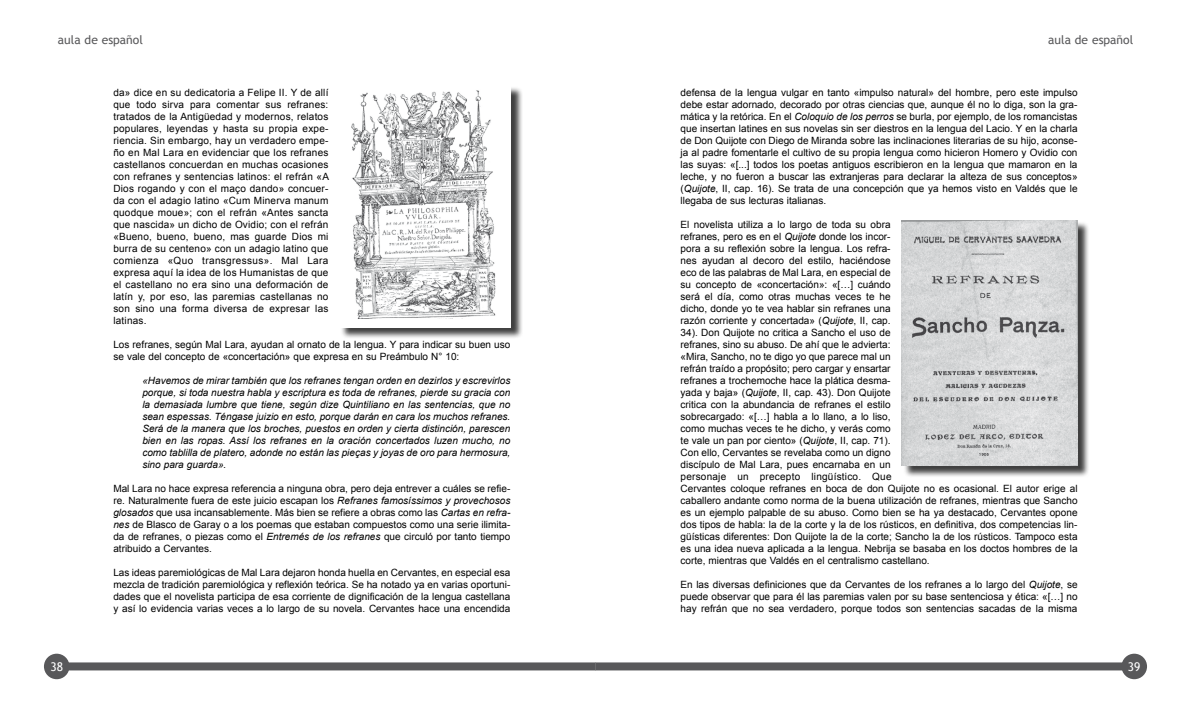
<style>
.page{position:relative;width:1191px;height:709px;background:#fff}
.page>*{position:absolute;margin:0;border:0;box-sizing:border-box;transform-origin:0 0}
.t1{font:12px "Trebuchet MS";color:#58585a}
.t2{font:12px "Trebuchet MS";color:#fff}
.t3{font:10px/12px "Arial";color:#000;text-align:justify}
.t4{font:italic 10px/12px "Arial";color:#000;text-align:justify}
.s1{font-style:italic}
</style>
<div class="page">
<div style="left:57px;top:662px;width:538px;height:8px;background:#58585a"></div>
<div style="left:44px;top:653px;width:25px;height:26px;background:#58585a;border-radius:50%"></div>
<div style="left:595px;top:662px;width:539px;height:8px;background:#58585a"></div>
<div style="left:1121px;top:653px;width:26px;height:26px;background:#58585a;border-radius:50%"></div>
<div style="left:903px;top:221px;width:186px;height:256px;background:#000;opacity:.75"></div>
<img style="left:901px;top:220px;width:176px;height:245px">
<div style="left:341px;top:87px;width:182px;height:252px;background:#000;opacity:.75"></div>
<div style="left:339px;top:85px;width:171px;height:242px;background:#fff"></div>
<img style="left:351px;top:90px;width:145px;height:229px">
<p class="t1" style="left:58px;top:33px;width:86px">aula de español</p>
<p class="t1" style="left:1048px;top:33px;width:86px">aula de español</p>
<p class="t3" style="left:113px;top:87px;width:217px">da» dice en su dedicatoria a Felipe II. Y de allí que todo sirva para comentar sus refranes: tratados de la Antigüedad y modernos, relatos populares, leyendas y hasta su propia expe&shy;riencia. Sin embargo, hay un verdadero empe&shy;ño en Mal Lara en evidenciar que los refranes castellanos concuerdan en muchas ocasiones con refranes y sentencias latinos: el refrán «A Dios rogando y con el maço dando» concuer&shy;da con el adagio latino «Cum Minerva manum quodque moue»; con el refrán «Antes sancta que nascida» un dicho de Ovidio; con el refrán «Bueno, bueno, bueno, mas guarde Dios mi burra de su centeno» con un adagio latino que comienza «Quo transgressus». Mal Lara expresa aquí la idea de los Humanistas de que el castellano no era sino una deformación de latín y, por eso, las paremias castellanas no son sino una forma diversa de expresar las latinas.</p>
<p class="t3" style="left:113px;top:339px;width:398px">Los refranes, según Mal Lara, ayudan al ornato de la lengua. Y para indicar su buen uso se vale del concepto de «concertación» que expresa en su Preámbulo N° 10:</p>
<p class="t4" style="left:142px;top:375px;width:369px">«Havemos de mirar también que los refranes tengan orden en dezirlos y escrevirlos porque, si toda nuestra habla y escriptura es toda de refranes, pierde su gracia con la demasiada lumbre que tiene, según dize Quintiliano en las sentencias, que no sean espessas. Téngase juizio en esto, porque darán en cara los muchos refranes.<br>Será de la manera que los broches, puestos en orden y cierta distinción, parescen bien en las ropas. Assí los refranes en la oración concertados luzen mucho, no como tablilla de platero, adonde no están las pieças y joyas de oro para hermosura, sino para guarda».</p>
<p class="t3" style="left:113px;top:483px;width:398px">Mal Lara no hace expresa referencia a ninguna obra, pero deja entrever a cuáles se refie&shy;re. Naturalmente fuera de este juicio escapan los <span class="s1">Refranes famosíssimos y provechosos glosados</span> que usa incansablemente. Más bien se refiere a obras como las <span class="s1">Cartas en refra&shy;nes</span> de Blasco de Garay o a los poemas que estaban compuestos como una serie ilimita&shy;da de refranes, o piezas como el <span class="s1">Entremés de los refranes</span> que circuló por tanto tiempo atribuido a Cervantes.</p>
<p class="t3" style="left:113px;top:567px;width:398px">Las ideas paremiológicas de Mal Lara dejaron honda huella en Cervantes, en especial esa mezcla de tradición paremiológica y reflexión teórica. Se ha notado ya en varias oportuni&shy;dades que el novelista participa de esa corriente de dignificación de la lengua castellana y así lo evidencia varias veces a lo largo de su novela. Cervantes hace una encendida</p>
<p class="t3" style="left:680px;top:87px;width:398px">defensa de la lengua vulgar en tanto «impulso natural» del hombre, pero este impulso debe estar adornado, decorado por otras ciencias que, aunque él no lo diga, son la gra&shy;mática y la retórica. En el <span class="s1">Coloquio de los perros</span> se burla, por ejemplo, de los romancistas que insertan latines en sus novelas sin ser diestros en la lengua del Lacio. Y en la charla de Don Quijote con Diego de Miranda sobre las inclinaciones literarias de su hijo, aconse&shy;ja al padre fomentarle el cultivo de su propia lengua como hicieron Homero y Ovidio con las suyas: «[...] todos los poetas antiguos escribieron en la lengua que mamaron en la leche, y no fueron a buscar las extranjeras para declarar la alteza de sus conceptos» (<span class="s1">Quijote</span>, II, cap. 16). Se trata de una concepción que ya hemos visto en Valdés que le llegaba de sus lecturas italianas.</p>
<p class="t3" style="left:680px;top:219px;width:398px;text-align:left">El novelista utiliza a lo largo de toda su obra<br>refranes, pero es en el <span class="s1">Quijote</span> donde los incor-<br>pora a su reflexión sobre la lengua. Los refra-<br>nes ayudan al decoro del estilo, haciéndose<br>eco de las palabras de Mal Lara, en especial de<br>su concepto de «concertación»: «[…] cuándo<br>será el día, como otras muchas veces te he<br>dicho, donde yo te vea hablar sin refranes una<br>razón corriente y concertada» (<span class="s1">Quijote</span>, II, cap.<br>34). Don Quijote no critica a Sancho el uso de<br>refranes, sino su abuso. De ahí que le advierta:<br>«Mira, Sancho, no te digo yo que parece mal un<br>refrán traído a propósito; pero cargar y ensartar<br>refranes a trochemoche hace la plática desma-<br>yada y baja» (<span class="s1">Quijote</span>, II, cap. 43). Don Quijote<br>critica con la abundancia de refranes el estilo<br>sobrecargado: «[…] habla a lo llano, a lo liso,<br>como muchas veces te he dicho, y verás como<br>te vale un pan por ciento» (<span class="s1">Quijote</span>, II, cap. 71).<br>Con ello, Cervantes se revelaba como un digno<br>discípulo de Mal Lara, pues encarnaba en un<br>personaje un precepto lingüístico. Que<br>Cervantes coloque refranes en boca de don Quijote no es ocasional. El autor erige al caballero andante como norma de la buena utilización de refranes, mientras que Sancho es un ejemplo palpable de su abuso. Como bien se ha ya destacado, Cervantes opone dos tipos de habla: la de la corte y la de los rústicos, en definitiva, dos competencias lin&shy;güísticas diferentes: Don Quijote la de la corte; Sancho la de los rústicos. Tampoco esta es una idea nueva aplicada a la lengua. Nebrija se basaba en los doctos hombres de la corte, mientras que Valdés en el centralismo castellano.</p>
<p class="t3" style="left:680px;top:579px;width:398px">En las diversas definiciones que da Cervantes de los refranes a lo largo del <span class="s1">Quijote</span>, se puede observar que para él las paremias valen por su base sentenciosa y ética: «[…] no hay refrán que no sea verdadero, porque todos son sentencias sacadas de la misma</p>
<p class="t2" style="left:50px;top:659px;width:14px">38</p>
<p class="t2" style="left:1128px;top:659px;width:14px">39</p>
</div>
